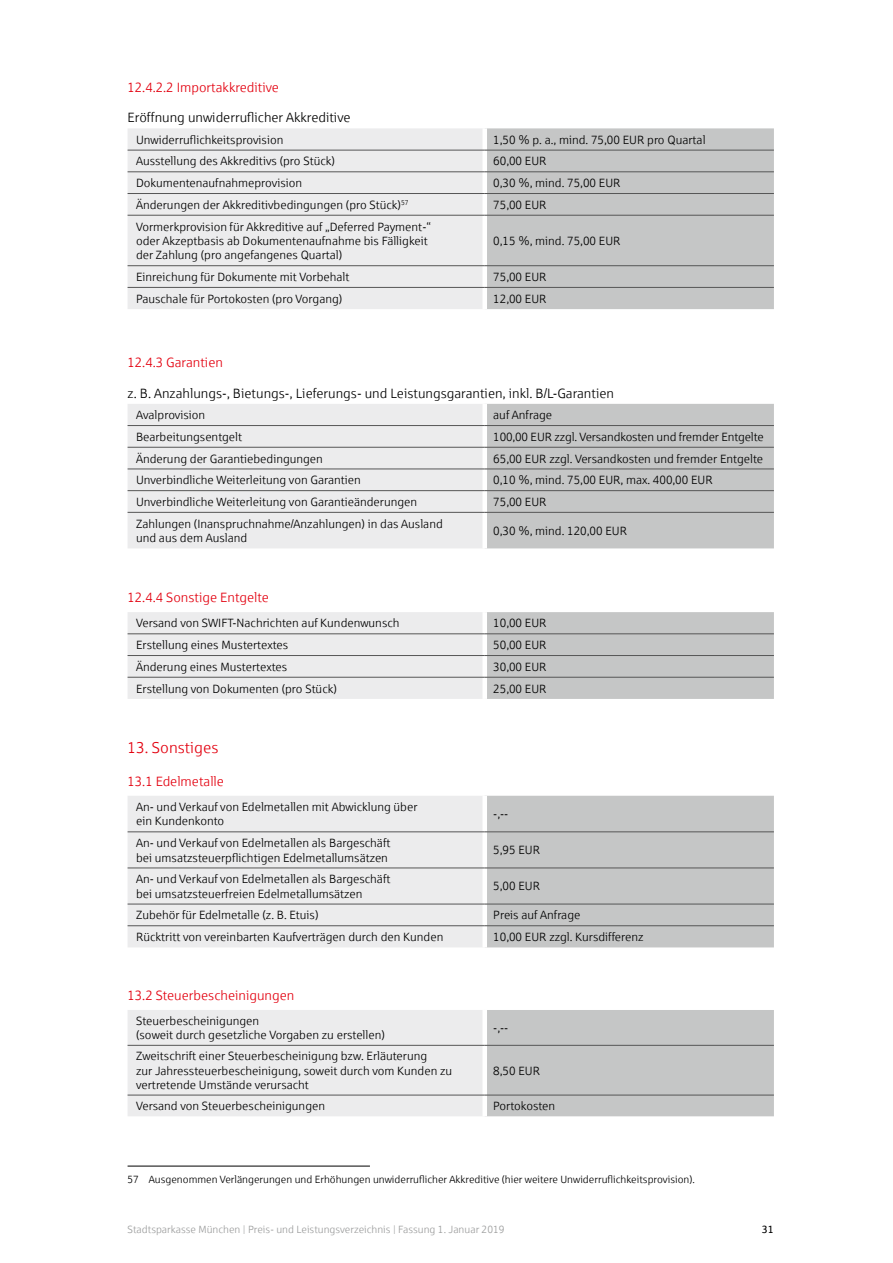
<style>
.page{position:relative;width:893px;height:1263px;background:#fff}
.page>*{position:absolute;margin:0;border:0;box-sizing:border-box;transform-origin:0 0}
.t1{font:15.75px "Sparkasse Lt Regular 2";color:#e3000f}
.t2{font:13.5px "Sparkasse Lt Regular 2";color:#000}
.t3{font:13.5px "Sparkasse Lt Regular 2";color:#e3000f}
.t4{font:12px/14.4px "Sparkasse Lt Regular 2";color:#000}
.t5{font:12px "Sparkasse Lt";color:#000}
.t6{font:10.5px "Sparkasse Lt Regular 2";color:#000}
.t7{font:10.5px "Sparkasse Lt";color:#9c9d9d}
.t8{font:10.5px "Sparkasse Rg";color:#000}
</style>
<div class="page">
<div style="left:128px;top:128px;width:354px;height:181px;background:#ececed"></div>
<div style="left:487px;top:128px;width:287px;height:181px;background:#c5c6c6"></div>
<hr style="left:128px;top:150px;width:357px;height:1px;background:#565656">
<hr style="left:485px;top:150px;width:289px;height:1px;background:#565656">
<hr style="left:128px;top:172px;width:357px;height:1px;background:#565656">
<hr style="left:485px;top:172px;width:289px;height:1px;background:#565656">
<hr style="left:128px;top:193px;width:357px;height:1px;background:#565656">
<hr style="left:485px;top:193px;width:289px;height:1px;background:#565656">
<hr style="left:128px;top:215px;width:357px;height:1px;background:#565656">
<hr style="left:485px;top:215px;width:289px;height:1px;background:#565656">
<hr style="left:128px;top:265px;width:357px;height:1px;background:#565656">
<hr style="left:485px;top:265px;width:289px;height:1px;background:#565656">
<hr style="left:128px;top:287px;width:357px;height:1px;background:#565656">
<hr style="left:485px;top:287px;width:289px;height:1px;background:#565656">
<div style="left:128px;top:404px;width:354px;height:144px;background:#ececed"></div>
<div style="left:487px;top:404px;width:287px;height:144px;background:#c5c6c6"></div>
<hr style="left:128px;top:425px;width:357px;height:1px;background:#565656">
<hr style="left:485px;top:425px;width:289px;height:1px;background:#565656">
<hr style="left:128px;top:447px;width:357px;height:1px;background:#565656">
<hr style="left:485px;top:447px;width:289px;height:1px;background:#565656">
<hr style="left:128px;top:469px;width:357px;height:1px;background:#565656">
<hr style="left:485px;top:469px;width:289px;height:1px;background:#565656">
<hr style="left:128px;top:490px;width:357px;height:1px;background:#565656">
<hr style="left:485px;top:490px;width:289px;height:1px;background:#565656">
<hr style="left:128px;top:512px;width:357px;height:1px;background:#565656">
<hr style="left:485px;top:512px;width:289px;height:1px;background:#565656">
<svg style="left:128px;top:612px;width:646px;height:87px;background:#d9dada"></svg>
<div style="left:482px;top:612px;width:5px;height:22px;background:#fff"></div>
<div style="left:482px;top:634px;width:5px;height:21px;background:#fff"></div>
<div style="left:482px;top:656px;width:5px;height:21px;background:#fff"></div>
<div style="left:482px;top:677px;width:5px;height:22px;background:#fff"></div>
<hr style="left:128px;top:633px;width:357px;height:1px;background:#565656">
<hr style="left:485px;top:633px;width:289px;height:1px;background:#565656">
<hr style="left:128px;top:655px;width:357px;height:1px;background:#565656">
<hr style="left:485px;top:655px;width:289px;height:1px;background:#565656">
<hr style="left:128px;top:677px;width:357px;height:1px;background:#565656">
<hr style="left:485px;top:677px;width:289px;height:1px;background:#565656">
<div style="left:128px;top:796px;width:354px;height:151px;background:#ececed"></div>
<div style="left:487px;top:796px;width:287px;height:151px;background:#c5c6c6"></div>
<hr style="left:128px;top:831px;width:357px;height:1px;background:#565656">
<hr style="left:485px;top:831px;width:289px;height:1px;background:#565656">
<hr style="left:128px;top:868px;width:357px;height:1px;background:#565656">
<hr style="left:485px;top:868px;width:289px;height:1px;background:#565656">
<hr style="left:128px;top:904px;width:357px;height:1px;background:#565656">
<hr style="left:485px;top:904px;width:289px;height:1px;background:#565656">
<hr style="left:128px;top:925px;width:357px;height:1px;background:#565656">
<hr style="left:485px;top:925px;width:289px;height:1px;background:#565656">
<svg style="left:128px;top:1010px;width:646px;height:106px;background:#d9dada"></svg>
<div style="left:482px;top:1010px;width:5px;height:35px;background:#fff"></div>
<div style="left:482px;top:1045px;width:5px;height:50px;background:#fff"></div>
<div style="left:482px;top:1095px;width:5px;height:21px;background:#fff"></div>
<hr style="left:128px;top:1045px;width:357px;height:1px;background:#565656">
<hr style="left:485px;top:1045px;width:289px;height:1px;background:#565656">
<hr style="left:128px;top:1095px;width:357px;height:1px;background:#565656">
<hr style="left:485px;top:1095px;width:289px;height:1px;background:#565656">
<hr style="left:128px;top:1166px;width:242px;height:1px;background:#000">
<p class="t3" style="left:128px;top:79px;width:153px">12.4.2.2 Importakkreditive</p>
<p class="t2" style="left:128px;top:110px;width:224px">Eröffnung unwiderruflicher Akkreditive</p>
<p class="t4" style="left:136px;top:132px;width:149px">Unwiderruflichkeitsprovision</p>
<p class="t4" style="left:493px;top:132px;width:214px">1,50 % p. a., mind. 75,00 EUR pro Quartal</p>
<p class="t4" style="left:136px;top:154px;width:200px">Ausstellung des Akkreditivs (pro Stück)</p>
<p class="t4" style="left:493px;top:154px;width:55px">60,00 EUR</p>
<p class="t4" style="left:136px;top:176px;width:168px">Dokumentenaufnahmeprovision</p>
<p class="t4" style="left:493px;top:176px;width:129px">0,30 %, mind. 75,00 EUR</p>
<p class="t4" style="left:136px;top:197px;width:274px">Änderungen der Akkreditivbedingungen (pro Stück)<sup>57</sup></p>
<p class="t4" style="left:493px;top:197px;width:55px">75,00 EUR</p>
<p class="t4" style="left:136px;top:219px;width:296px">Vormerkprovision für Akkreditive auf „Deferred Payment-“ oder Akzeptbasis ab Dokumentenaufnahme bis Fälligkeit der Zahlung (pro angefangenes Quartal)</p>
<p class="t4" style="left:493px;top:233px;width:129px">0,15 %, mind. 75,00 EUR</p>
<p class="t4" style="left:136px;top:269px;width:215px">Einreichung für Dokumente mit Vorbehalt</p>
<p class="t4" style="left:493px;top:269px;width:55px">75,00 EUR</p>
<p class="t4" style="left:136px;top:291px;width:208px">Pauschale für Portokosten (pro Vorgang)</p>
<p class="t4" style="left:493px;top:291px;width:55px">12,00 EUR</p>
<p class="t3" style="left:128px;top:354px;width:97px">12.4.3 Garantien</p>
<p class="t2" style="left:128px;top:385px;width:488px">z. B. Anzahlungs-, Bietungs-, Lieferungs- und Leistungsgarantien, inkl. B/L-Garantien</p>
<p class="t4" style="left:136px;top:408px;width:71px">Avalprovision</p>
<p class="t4" style="left:493px;top:408px;width:60px">auf Anfrage</p>
<p class="t4" style="left:136px;top:429px;width:108px">Bearbeitungsentgelt</p>
<p class="t4" style="left:493px;top:429px;width:272px">100,00 EUR zzgl. Versandkosten und fremder Entgelte</p>
<p class="t5" style="left:136px;top:451px;width:188px">Änderung der Garantiebedingungen</p>
<p class="t4" style="left:493px;top:451px;width:271px">65,00 EUR zzgl. Versandkosten und fremder Entgelte</p>
<p class="t4" style="left:136px;top:473px;width:226px">Unverbindliche Weiterleitung von Garantien</p>
<p class="t4" style="left:493px;top:473px;width:221px">0,10 %, mind. 75,00 EUR, max. 400,00 EUR</p>
<p class="t4" style="left:136px;top:494px;width:283px">Unverbindliche Weiterleitung von Garantieänderungen</p>
<p class="t4" style="left:493px;top:494px;width:55px">75,00 EUR</p>
<p class="t4" style="left:136px;top:516px;width:308px">Zahlungen (Inanspruchnahme/Anzahlungen) in das Ausland und aus dem Ausland</p>
<p class="t4" style="left:493px;top:523px;width:135px">0,30 %, mind. 120,00 EUR</p>
<p class="t3" style="left:128px;top:589px;width:143px">12.4.4 Sonstige Entgelte</p>
<p class="t4" style="left:136px;top:616px;width:265px">Versand von SWIFT-Nachrichten auf Kundenwunsch</p>
<p class="t4" style="left:493px;top:616px;width:55px">10,00 EUR</p>
<p class="t4" style="left:136px;top:637px;width:154px">Erstellung eines Mustertextes</p>
<p class="t4" style="left:493px;top:637px;width:55px">50,00 EUR</p>
<p class="t5" style="left:136px;top:659px;width:153px">Änderung eines Mustertextes</p>
<p class="t4" style="left:493px;top:659px;width:55px">30,00 EUR</p>
<p class="t4" style="left:136px;top:681px;width:202px">Erstellung von Dokumenten (pro Stück)</p>
<p class="t4" style="left:493px;top:681px;width:55px">25,00 EUR</p>
<h1 class="t1" style="left:128px;top:738px;width:92px">13. Sonstiges</h1>
<p class="t3" style="left:128px;top:773px;width:98px">13.1 Edelmetalle</p>
<p class="t4" style="left:136px;top:799px;width:283px">An- und Verkauf von Edelmetallen mit Abwicklung über ein Kundenkonto</p>
<p class="t4" style="left:493px;top:807px;width:17px">-,--</p>
<p class="t4" style="left:136px;top:835px;width:256px">An- und Verkauf von Edelmetallen als Bargeschäft bei umsatzsteuerpflichtigen Edelmetallumsätzen</p>
<p class="t4" style="left:493px;top:843px;width:48px">5,95 EUR</p>
<p class="t4" style="left:136px;top:872px;width:256px">An- und Verkauf von Edelmetallen als Bargeschäft bei umsatzsteuerfreien Edelmetallumsätzen</p>
<p class="t4" style="left:493px;top:879px;width:48px">5,00 EUR</p>
<p class="t4" style="left:136px;top:908px;width:184px">Zubehör für Edelmetalle (z. B. Etuis)</p>
<p class="t4" style="left:493px;top:908px;width:89px">Preis auf Anfrage</p>
<p class="t4" style="left:136px;top:929px;width:309px">Rücktritt von vereinbarten Kaufverträgen durch den Kunden</p>
<p class="t4" style="left:493px;top:929px;width:152px">10,00 EUR zzgl. Kursdifferenz</p>
<p class="t3" style="left:128px;top:987px;width:168px">13.2 Steuerbescheinigungen</p>
<p class="t5" style="left:136px;top:1013px;width:125px">Steuerbescheinigungen</p>
<p class="t4" style="left:136px;top:1028px;width:250px">(soweit durch gesetzliche Vorgaben zu erstellen)</p>
<p class="t4" style="left:493px;top:1020px;width:17px">-,--</p>
<p class="t4" style="left:136px;top:1049px;width:318px">Zweitschrift einer Steuerbescheinigung bzw. Erläuterung<br>zur Jahressteuerbescheinigung, soweit durch vom Kunden zu vertretende Umstände verursacht</p>
<p class="t4" style="left:493px;top:1063px;width:48px">8,50 EUR</p>
<p class="t4" style="left:136px;top:1098px;width:191px">Versand von Steuerbescheinigungen</p>
<p class="t4" style="left:493px;top:1098px;width:63px">Portokosten</p>
<p class="t6" style="left:128px;top:1173px;width:569px">57 Ausgenommen Verlängerungen und Erhöhungen unwiderruflicher Akkreditive (hier weitere Unwiderruflichkeitsprovision).</p>
<p class="t7" style="left:128px;top:1223px;width:378px">Stadtsparkasse München | Preis- und Leistungsverzeichnis | Fassung 1. Januar 2019</p>
<p class="t8" style="left:762px;top:1222px;width:14px">31</p>
</div>
